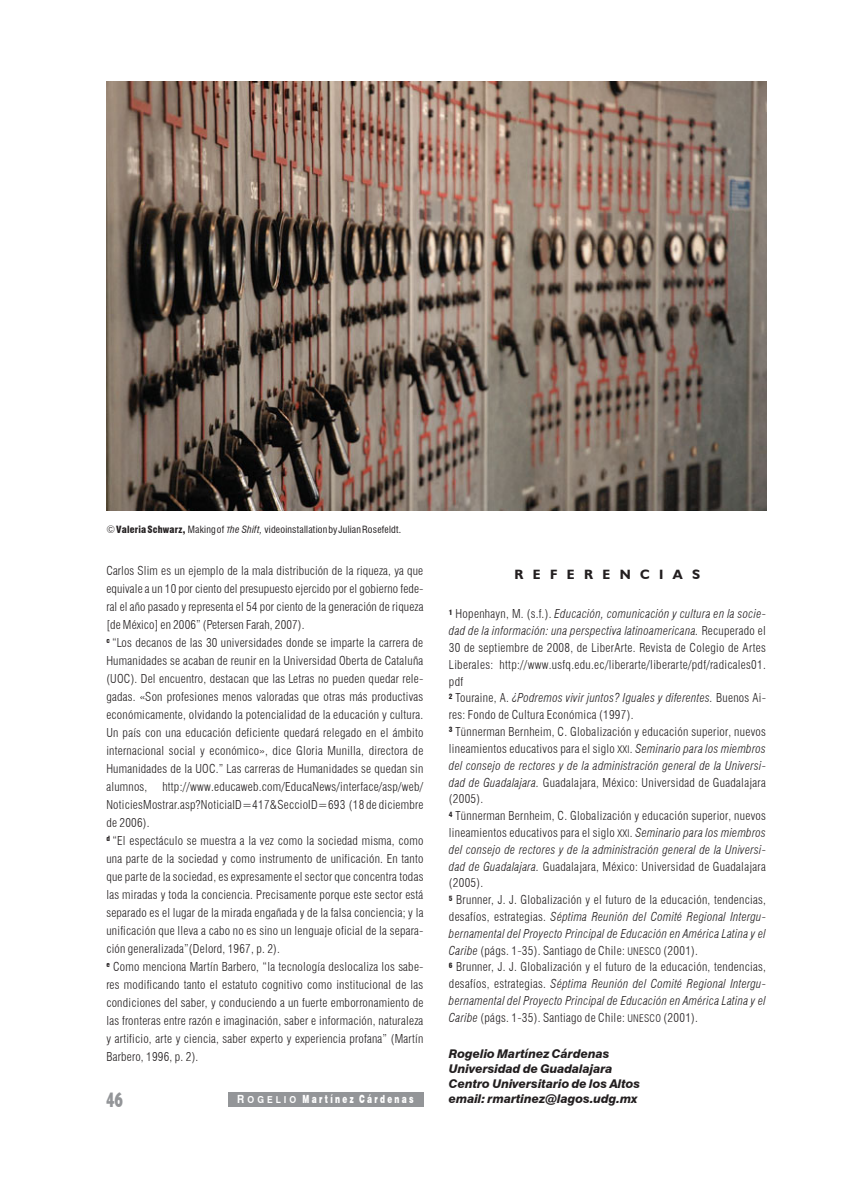
<style>
.page{position:relative;width:851px;height:1191px;background:#fff}
.page>*{position:absolute;margin:0;border:0;box-sizing:border-box;transform-origin:0 0}
.t1{font:700 condensed 21px "Humanist 521 BT Xtra";color:#939598;scale:.75 1}
.NOTAS{font:700 13.5px "Humanist 521 BT";color:#231f20}
.Referencias{font:300 condensed 12px/18px "Swiss 721 BT";letter-spacing:.025em;color:#231f20;text-align:justify}
.Referencias-2{font:italic 800 12px "Swiss 721 BT";letter-spacing:-.005em;color:#231f20}
.t2{font:900 11.25px "Swiss 721 BT";letter-spacing:.315em;color:#fff;scale:.65 1}
.ATexto{font:condensed 9.75px "Swiss 721 BT";letter-spacing:.02em;color:#231f20}
.s1{font-weight:300;font-stretch:normal;font-size:10.5px}
.s2{font-weight:900}
.s3{font-family:"Swiss 721 BT Italic Condensed SC850";font-stretch:normal;font-size:8.25px}
.s4{font-style:italic}
.s5{font-family:"Swiss 721 BT Bold SC850";font-weight:400}
.s6{font-family:"Swiss 721 BT Bold SC850";font-weight:400;font-size:9.6px}
.s7{font-family:"Swiss 721 BT Light Condensed SC850";font-weight:400;font-stretch:normal;font-size:10.2px}
</style>
<div class="page">
<div style="left:227px;top:1092px;width:196px;height:14px;background:#939598"></div>
<img style="left:106px;top:81px;width:660px;height:430px">
<p class="ATexto" style="left:106px;top:523px;width:296px"><span class="s1">©</span><span class="s2">Valeria Schwarz,</span> Making of <span class="s3">t</span><span class="s4">he Shift,</span> videoinstallation by Julian Rosefeldt.</p>
<p class="Referencias" style="left:106px;top:561px;width:318px">Carlos Slim es un ejemplo de la mala distribución de la riqueza, ya que equivale a un 10 por ciento del presupuesto ejercido por el gobierno fede&shy;ral el año pasado y representa el 54 por ciento de la generación de riqueza [de México] en 2006” (Petersen Farah, 2007).</p>
<p class="Referencias" style="left:106px;top:633px;width:318px"><sup>c</sup> “Los decanos de las 30 universidades donde se imparte la carrera de Humanidades se acaban de reunir en la Universidad Oberta de Cataluña (UOC). Del encuentro, destacan que las Letras no pueden quedar rele&shy;gadas. «Son profesiones menos valoradas que otras más productivas económicamente, olvidando la potencialidad de la educación y cultura.<br>Un país con una educación deficiente quedará relegado en el ámbito internacional social y económico», dice Gloria Munilla, directora de Humanidades de la UOC.” Las carreras de Humanidades se quedan sin alumnos, http://www.educaweb.com/EducaNews/interface/asp/web/ NoticiesMostrar.asp?NoticiaID=417&amp;SeccioID=693 (18 de diciembre de 2006).</p>
<p class="Referencias" style="left:106px;top:831px;width:318px"><sup>d</sup> “El espectáculo se muestra a la vez como la sociedad misma, como una parte de la sociedad y como instrumento de unificación. En tanto que parte de la sociedad, es expresamente el sector que concentra todas las miradas y toda la conciencia. Precisamente porque este sector está separado es el lugar de la mirada engañada y de la falsa conciencia; y la unificación que lleva a cabo no es sino un lenguaje oficial de la separa&shy;ción generalizada”(Delord, 1967, p. 2).</p>
<p class="Referencias" style="left:106px;top:957px;width:318px"><sup>e</sup> Como menciona Martín Barbero, “la tecnología deslocaliza los sabe&shy;res modificando tanto el estatuto cognitivo como institucional de las condiciones del saber, y conduciendo a un fuerte emborronamiento de las fronteras entre razón e imaginación, saber e información, naturaleza y artificio, arte y ciencia, saber experto y experiencia profana” (Martín Barbero, 1996, p. 2).</p>
<h1 class="t1" style="left:106px;top:1086px;width:24px">46</h1>
<p class="t2" style="left:237px;top:1092px;width:273px"><span class="s5">R</span> <span class="s6">OGELIO</span> Martínez Cárdenas</p>
<p class="NOTAS" style="left:514px;top:565px;width:16px">REFE</p>
<p class="NOTAS" style="left:584px;top:565px;width:72px">RENCIAS</p>
<p class="Referencias" style="left:449px;top:605px;width:318px;line-height:16.8px"><sup>1</sup> Hopenhayn, M. (s.f.). <span class="s4">Educación, comunicación y cultura en la socie&shy;dad de la información: una perspectiva latinoamericana.</span> Recuperado el 30 de septiembre de 2008, de LiberArte. Revista de Colegio de Artes Liberales: http://www.usfq.edu.ec/liberarte/liberarte/pdf/radicales01. pdf</p>
<p class="Referencias" style="left:449px;top:689px;width:318px;line-height:16.8px"><sup>2</sup> Touraine, A. <span class="s4">¿Podremos vivir juntos? Iguales y diferentes.</span> Buenos Ai&shy;res: Fondo de Cultura Económica (1997).</p>
<p class="Referencias" style="left:449px;top:723px;width:318px;line-height:16.8px"><sup>3</sup> Tünnerman Bernheim, C. Globalización y educación superior, nuevos lineamientos educativos para el siglo <span class="s7">XXI</span>. <span class="s4">Seminario para los miembros del consejo de rectores y de la administración general de la Universi&shy;dad de Guadalajara.</span> Guadalajara, México: Universidad de Guadalajara (2005).</p>
<p class="Referencias" style="left:449px;top:807px;width:318px;line-height:16.8px"><sup>4</sup> Tünnerman Bernheim, C. Globalización y educación superior, nuevos lineamientos educativos para el siglo <span class="s7">XXI</span>. <span class="s4">Seminario para los miembros del consejo de rectores y de la administración general de la Universi&shy;dad de Guadalajara.</span> Guadalajara, México: Universidad de Guadalajara (2005).</p>
<p class="Referencias" style="left:449px;top:891px;width:318px;line-height:16.8px"><sup>5</sup> Brunner, J. J. Globalización y el futuro de la educación, tendencias, desafíos, estrategias. <span class="s4">Séptima Reunión del Comité Regional Intergu&shy;bernamental del Proyecto Principal de Educación en América Latina y el Caribe</span> (págs. 1-35). Santiago de Chile: <span class="s7">UNESCO</span> (2001).</p>
<p class="Referencias" style="left:449px;top:958px;width:318px;line-height:16.8px"><sup>6</sup> Brunner, J. J. Globalización y el futuro de la educación, tendencias, desafíos, estrategias. <span class="s4">Séptima Reunión del Comité Regional Intergu&shy;bernamental del Proyecto Principal de Educación en América Latina y el Caribe</span> (págs. 1-35). Santiago de Chile: <span class="s7">UNESCO</span> (2001).</p>
<p class="Referencias-2" style="left:449px;top:1046px;width:162px">Rogelio Martínez Cárdenas</p>
<p class="Referencias-2" style="left:449px;top:1061px;width:165px">Universidad de Guadalajara</p>
<p class="Referencias-2" style="left:449px;top:1076px;width:193px">Centro Universitario de los Altos</p>
<p class="Referencias-2" style="left:449px;top:1091px;width:190px">email: rmartinez@lagos.udg.mx</p>
</div>
